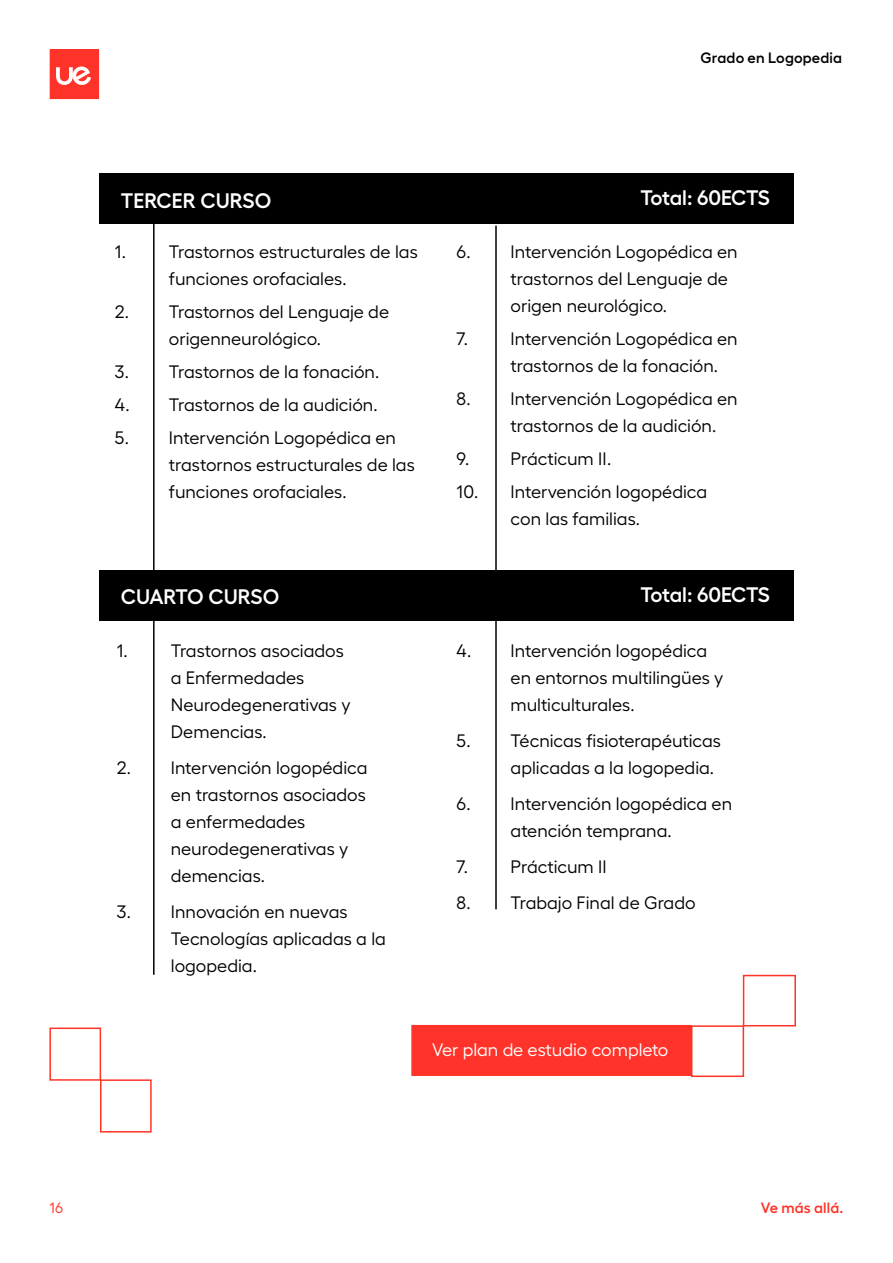
<style>
.page{position:relative;width:893px;height:1263px;background:#fff}
.page>*{position:absolute;margin:0;border:0;box-sizing:border-box;transform-origin:0 0}
.t1{font:600 21px "Hellix";letter-spacing:-.025em;color:#fff}
.t2{font:600 21px "Hellix";letter-spacing:-.005em;color:#fff}
.t3{font:18px/27px "Hellix";color:#000}
.t4{font:18px "Hellix";color:#fff}
.t5{font:600 15px "Hellix";letter-spacing:.01em;color:#000}
.t6{font:600 15px "Hellix";letter-spacing:.01em;color:#ff3329}
.t7{font:15px "Hellix";color:#ff3326}
</style>
<div class="page">
<svg style="left:50px;top:50px;width:49px;height:49px;background:#ff4f47"></svg>
<svg style="left:690px;top:974px;width:106px;height:104px"></svg>
<svg style="left:49px;top:1027px;width:103px;height:106px"></svg>
<div style="left:411px;top:1025px;width:280px;height:51px;background:#ff3329"></div>
<hr style="left:153px;top:223px;width:2px;height:752px;background:#000">
<hr style="left:495px;top:226px;width:2px;height:683px;background:#000">
<div style="left:99px;top:570px;width:695px;height:50px;background:#000"></div>
<div style="left:99px;top:174px;width:695px;height:50px;background:#000"></div>
<p class="t5" style="left:701px;top:46px;width:143px">Grado en Logopedia</p>
<p class="t2" style="left:121px;top:184px;width:152px">TERCER CURSO</p>
<p class="t3" style="left:169px;top:236px;width:250px;text-indent:-54px">1. Trastornos estructurales de las funciones orofaciales.</p>
<p class="t3" style="left:169px;top:296px;width:222px;text-indent:-54px">2. Trastornos del Lenguaje de origenneurológico.</p>
<p class="t3" style="left:115px;top:356px;width:266px">3. Trastornos de la fonación.</p>
<p class="t3" style="left:115px;top:389px;width:264px">4. Trastornos de la audición.</p>
<p class="t3" style="left:169px;top:422px;width:247px;text-indent:-54px">5. Intervención Logopédica en trastornos estructurales de las funciones orofaciales.</p>
<p class="t2" style="left:121px;top:580px;width:160px">CUARTO CURSO</p>
<p class="t3" style="left:171px;top:636px;width:181px;text-indent:-54px">1. Trastornos asociados a Enfermedades<br>Neurodegenerativas y<br>Demencias.</p>
<p class="t3" style="left:171px;top:753px;width:198px;text-indent:-54px">2. Intervención logopédica en trastornos asociados a enfermedades neurodegenerativas y demencias.</p>
<p class="t3" style="left:171px;top:897px;width:217px;text-indent:-54px">3. Innovación en nuevas<br>Tecnologías aplicadas a la logopedia.</p>
<p class="t1" style="left:640px;top:181px;width:131px">Total: 60ECTS</p>
<p class="t3" style="left:511px;top:236px;width:229px;text-indent:-54px">6. Intervención Logopédica en trastornos del Lenguaje de origen neurológico.</p>
<p class="t3" style="left:511px;top:323px;width:229px;text-indent:-54px">7. Intervención Logopédica en trastornos de la fonación.</p>
<p class="t3" style="left:511px;top:383px;width:229px;text-indent:-54px">8. Intervención Logopédica en trastornos de la audición.</p>
<p class="t3" style="left:457px;top:443px;width:156px">9. Prácticum II.</p>
<p class="t3" style="left:511px;top:476px;width:198px;text-indent:-54px">10. Intervención logopédica con las familias.</p>
<p class="t1" style="left:640px;top:578px;width:131px">Total: 60ECTS</p>
<p class="t3" style="left:511px;top:636px;width:214px;text-indent:-54px">4. Intervención logopédica en entornos multilingües y multiculturales.</p>
<p class="t3" style="left:511px;top:726px;width:212px;text-indent:-54px">5. Técnicas fisioterapéuticas aplicadas a la logopedia.</p>
<p class="t3" style="left:457px;top:789px;width:277px;text-align:center">6. Intervención logopédica en atención temprana.</p>
<p class="t3" style="left:457px;top:852px;width:152px">7. Prácticum II</p>
<p class="t3" style="left:457px;top:888px;width:241px">8. Trabajo Final de Grado</p>
<p class="t4" style="left:432px;top:1035px;width:238px">Ver plan de estudio completo</p>
<p class="t7" style="left:50px;top:1197px;width:15px">16</p>
<p class="t6" style="left:761px;top:1196px;width:84px">Ve más allá.</p>
</div>
